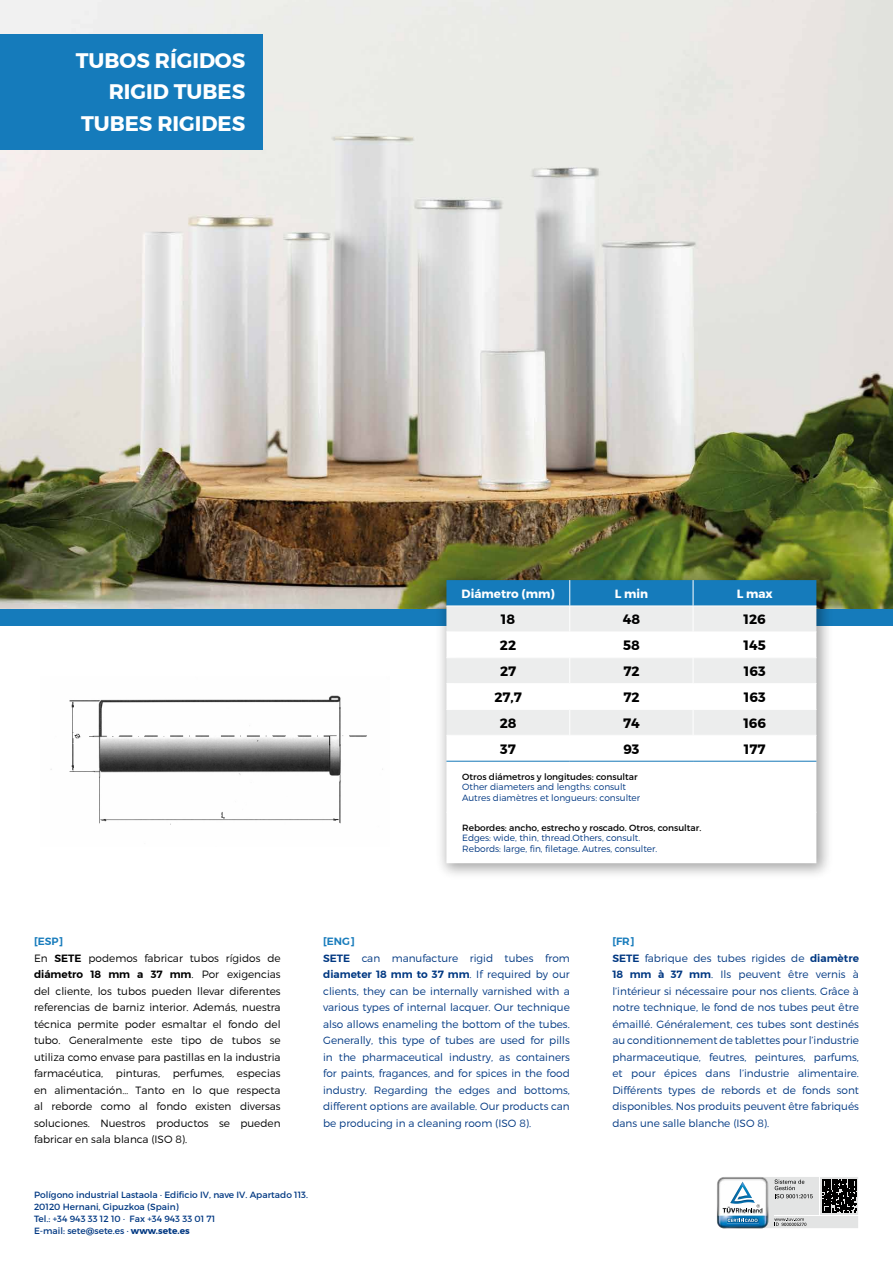
<style>
.page{position:relative;width:893px;height:1263px;background:#fff}
.page>*{position:absolute;margin:0;border:0;box-sizing:border-box;transform-origin:0 0}
.t1{font:700 21px/31.5px "Montserrat";color:#fff;text-align:right}
.t2{font:700 13.5px "Montserrat";color:#000}
.t3{font:700 11.85px "Montserrat";color:#fff}
.t4{font:300 10.5px/16.5px "Montserrat";color:#003882}
.t5{font:300 10.5px/16.5px "Montserrat";color:#000}
.t6{font:300 9px/10.8px "Montserrat";color:#003882}
.t7{font:9px/12px "Montserrat";color:#003882}
.t8{font:9px "Montserrat";color:#000}
.s1{font-weight:600;color:#187cbc}
.s2{font-weight:600}
.s3{font-weight:700}
</style>
<div class="page">
<img style="left:0;top:0;width:893px;height:609px">
<div style="left:0;top:609px;width:893px;height:17px;background:#157bbb"></div>
<div style="left:0;top:34px;width:262px;height:115px;background:#157bbb"></div>
<svg style="left:717px;top:1177px;width:141px;height:52px"></svg>
<img style="left:50px;top:695px;width:333px;height:130px">
<div style="left:436px;top:569px;width:397px;height:311px;background:#000;opacity:.35"></div>
<svg style="left:446px;top:580px;width:370px;height:283px"></svg>
<hr style="left:446px;top:812px;width:124px;height:1px;background:#fff">
<hr style="left:570px;top:812px;width:123px;height:1px;background:#fff">
<hr style="left:693px;top:812px;width:123px;height:1px;background:#fff">
<hr style="left:446px;top:761px;width:124px;height:1px;background:#187cbc">
<hr style="left:570px;top:761px;width:123px;height:1px;background:#187cbc">
<hr style="left:693px;top:761px;width:123px;height:1px;background:#187cbc">
<h1 class="t1" style="left:76px;top:45px;width:171px">TUBOS RÍGIDOS<br>RIGID TUBES<br>TUBES RIGIDES</h1>
<p class="t3" style="left:462px;top:587px;width:94px">Diámetro (mm)</p>
<p class="t3" style="left:615px;top:587px;width:35px">L min</p>
<p class="t3" style="left:737px;top:587px;width:38px">L max</p>
<p class="t2" style="left:501px;top:612px;width:16px">18</p>
<p class="t2" style="left:623px;top:612px;width:19px">48</p>
<p class="t2" style="left:744px;top:612px;width:24px">126</p>
<p class="t2" style="left:500px;top:637px;width:18px">22</p>
<p class="t2" style="left:623px;top:637px;width:18px">58</p>
<p class="t2" style="left:744px;top:637px;width:24px">145</p>
<p class="t2" style="left:500px;top:663px;width:18px">27</p>
<p class="t2" style="left:623px;top:663px;width:18px">72</p>
<p class="t2" style="left:744px;top:663px;width:23px">163</p>
<p class="t2" style="left:494px;top:689px;width:29px">27,7</p>
<p class="t2" style="left:623px;top:689px;width:18px">72</p>
<p class="t2" style="left:744px;top:689px;width:23px">163</p>
<p class="t2" style="left:500px;top:715px;width:18px">28</p>
<p class="t2" style="left:623px;top:715px;width:18px">74</p>
<p class="t2" style="left:743px;top:715px;width:24px">166</p>
<p class="t2" style="left:500px;top:741px;width:17px">37</p>
<p class="t2" style="left:623px;top:741px;width:18px">93</p>
<p class="t2" style="left:744px;top:741px;width:23px">177</p>
<p class="t8" style="left:462px;top:771px;width:177px">Otros diámetros y longitudes: consultar</p>
<p class="t6" style="left:462px;top:782px;width:180px">Other diameters and lengths: consult<br>Autres diamètres et longueurs: consulter</p>
<p class="t8" style="left:462px;top:822px;width:241px">Rebordes: ancho, estrecho y roscado. Otros, consultar.</p>
<p class="t6" style="left:462px;top:833px;width:197px">Edges: wide, thin, thread.Others, consult.<br>Rebords: large, fin, filetage. Autres, consulter.</p>
<p class="t5" style="left:34px;top:933px;width:248px"><span class="s1">[ESP]<br></span>En <span class="s2">SETE</span> podemos fabricar tubos rígidos de <span class="s2">diámetro 18 mm a 37 mm</span>. Por exigencias del cliente, los tubos pueden llevar diferentes referencias de barniz interior. Además, nuestra técnica permite poder esmaltar el fondo del tubo. Generalmente este tipo de tubos se utiliza como envase para pastillas en la industria farmacéutica, pinturas, perfumes, especias en alimentación… Tanto en lo que respecta al reborde como al fondo existen diversas soluciones. Nuestros productos se pueden fabricar en sala blanca (ISO 8).</p>
<p class="t4" style="left:323px;top:933px;width:248px"><span class="s1">[ENG]<br></span><span class="s2">SETE</span> can manufacture rigid tubes from <span class="s2">diameter 18 mm to 37 mm</span>. If required by our clients, they can be internally varnished with a various types of internal lacquer. Our technique also allows enameling the bottom of the tubes.<br>Generally, this type of tubes are used for pills in the pharmaceutical industry, as containers for paints, fragances, and for spices in the food industry. Regarding the edges and bottoms, different options are available. Our products can be producing in a cleaning room (ISO 8).</p>
<p class="t4" style="left:612px;top:933px;width:248px"><span class="s1">[FR]<br></span><span class="s2">SETE</span> fabrique des tubes rigides de <span class="s2">diamètre 18 mm à 37 mm</span>. Ils peuvent être vernis à l’intérieur si nécessaire pour nos clients. Grâce à notre technique, le fond de nos tubes peut être émaillé. Généralement, ces tubes sont destinés au conditionnement de tablettes pour l’industrie pharmaceutique, feutres, peintures, parfums, et pour épices dans l’industrie alimentaire.<br>Différents types de rebords et de fonds sont disponibles. Nos produits peuvent être fabriqués dans une salle blanche (ISO 8).</p>
<p class="t7" style="left:34px;top:1189px;width:276px">Polígono industrial Lastaola · Edificio IV, nave IV. Apartado 113.<br>20120 Hernani, Gipuzkoa (Spain)<br>Tel.: +34 943 33 12 10 · Fax +34 943 33 01 71<br>E-mail: sete@sete.es · <span class="s3">www.sete.es</span></p>
</div>
